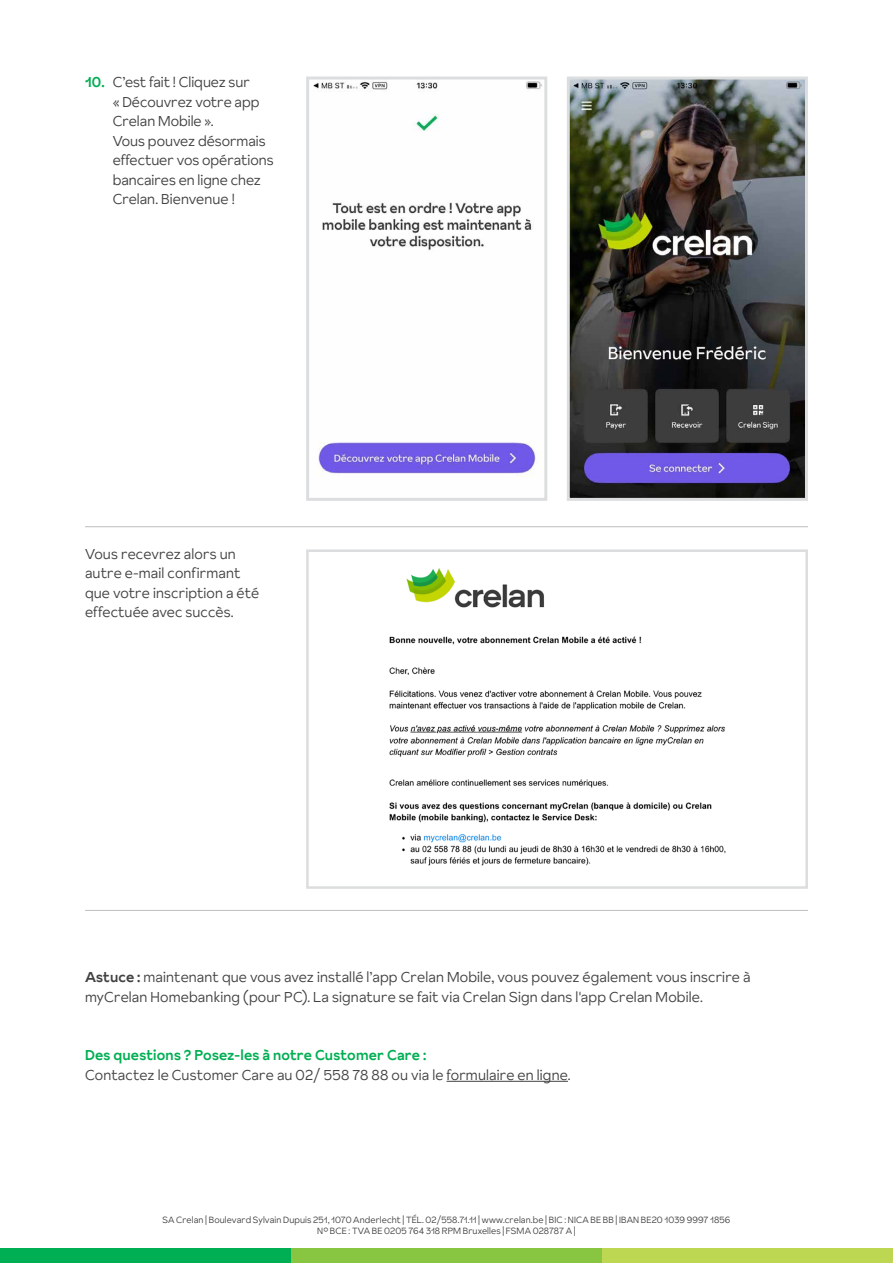
<style>
.page{position:relative;width:893px;height:1263px;background:#fff}
.page>*{position:absolute;margin:0;border:0;box-sizing:border-box;transform-origin:0 0}
.t1{font:300 14.25px/19.5px "Crelan Sunset";letter-spacing:.005em;color:#414042}
.t2{font:500 14.25px "Crelan Sunset";letter-spacing:.015em;color:#00ae53}
.t3{font:300 9px/10.8px "Crelan Sunset";letter-spacing:.01em;color:#414042;text-align:center}
.s1{font-weight:500;color:#00ae53}
.s2{font-weight:500}
</style>
<div class="page">
<div style="left:0;top:1248px;width:291px;height:15px;background:#00ae53"></div>
<div style="left:291px;top:1248px;width:311px;height:15px;background:#88c540"></div>
<div style="left:602px;top:1248px;width:291px;height:15px;background:#bdd753"></div>
<hr style="left:85px;top:526px;width:723px;height:1px;background:#bcbec0">
<hr style="left:85px;top:910px;width:723px;height:1px;background:#bcbec0">
<img style="left:567px;top:76px;width:241px;height:425px">
<svg style="left:306px;top:76px;width:242px;height:425px"></svg>
<svg style="left:306px;top:549px;width:502px;height:340px"></svg>
<hr style="left:446px;top:1081px;width:122px;height:1px;background:#414042">
<div style="left:438px;top:663px;width:113px;height:17px;background:#fff"></div>
<p class="t1" style="left:113px;top:72px;width:162px;text-indent:-28px"><span class="s1">10.</span> C’est fait ! Cliquez sur<br>« Découvrez votre app<br>Crelan Mobile ».<br>Vous pouvez désormais effectuer vos opérations bancaires en ligne chez<br>Crelan. Bienvenue !</p>
<p class="t1" style="left:85px;top:544px;width:176px">Vous recevrez alors un autre e-mail confirmant que votre inscription a été effectuée avec succès.</p>
<p class="t1" style="left:85px;top:967px;width:667px"><span class="s2">Astuce :</span> maintenant que vous avez installé l’app Crelan Mobile, vous pouvez également vous inscrire à myCrelan Homebanking (pour PC). La signature se fait via Crelan Sign dans l'app Crelan Mobile.</p>
<p class="t2" style="left:85px;top:1045px;width:343px">Des questions ? Posez-les à notre Customer Care :</p>
<p class="t1" style="left:85px;top:1065px;width:487px">Contactez le Customer Care au 02/ 558 78 88 ou via le formulaire en ligne.</p>
<p class="t3" style="left:163px;top:1214px;width:569px">SA Crelan | Boulevard Sylvain Dupuis 251, 1070 Anderlecht | TÉL. 02/558.71.11 | www.crelan.be | BIC : NICA BE BB | IBAN BE20 1039 9997 1856<br>N° BCE : TVA BE 0205 764 318 RPM Bruxelles | FSMA 028787 A |</p>
</div>
